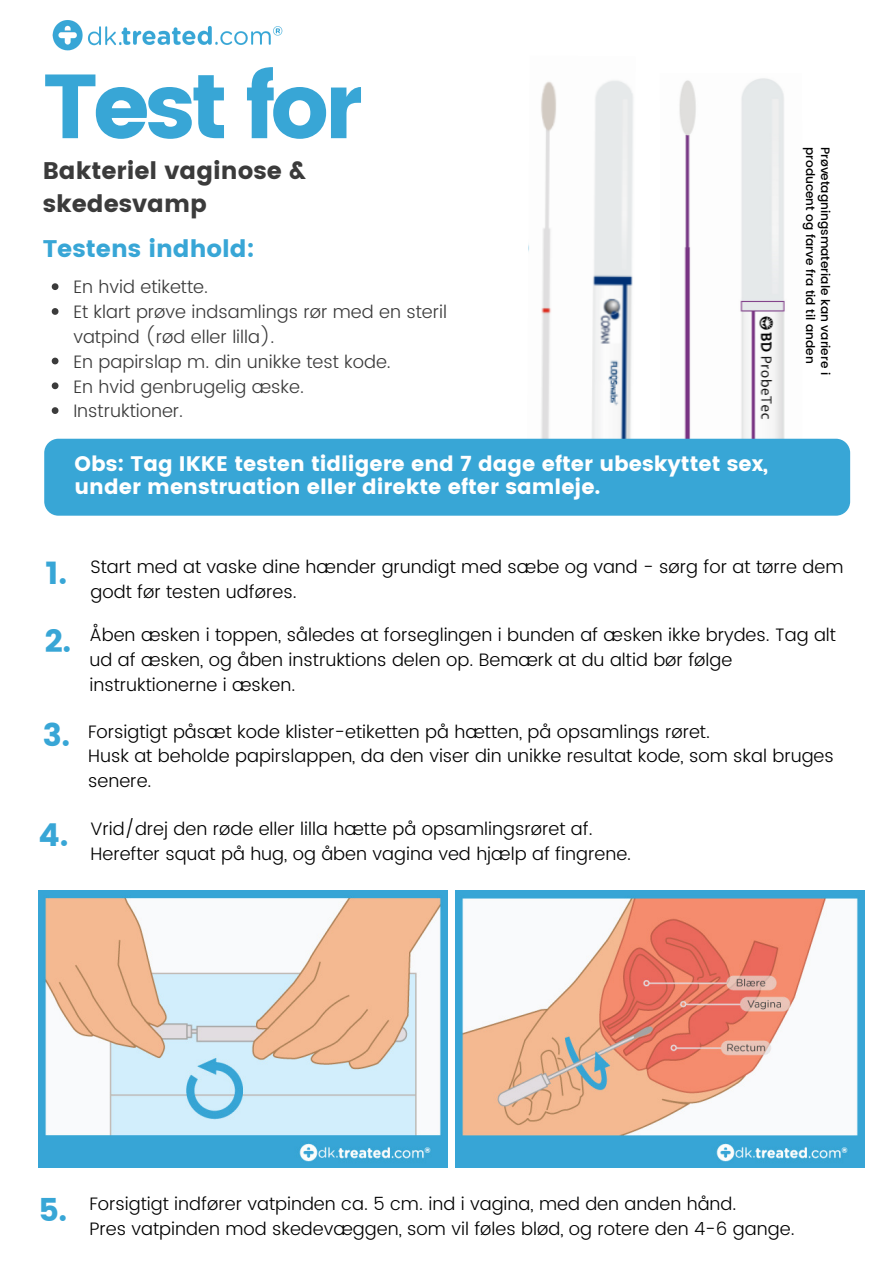
<style>
.page{position:relative;width:894px;height:1264px;background:#fff}
.page>*{position:absolute;margin:0;border:0;box-sizing:border-box;transform-origin:0 0}
.t1{font:90.75px "Poppins";letter-spacing:-.055em;color:#38a6d6}
.t2{font:31.5px "Poppins";color:#38a6d6}
.t3{font:24px "Poppins";color:#3b3b3b}
.t4{font:24px "Poppins";color:#38a6d6}
.t5{font:21px/23.7px "Poppins";color:#fff}
.t6{font:300 18px/24.8px "Poppins";color:#000}
.t7{font:300 18px/24.8px "Poppins";color:#3b3b3b}
.t8{font:500 12.15px "Poppins";color:#000}
</style>
<div class="page">
<img style="left:659px;top:78px;width:143px;height:361px">
<img style="left:527px;top:80px;width:108px;height:359px">
<div style="left:44px;top:439px;width:805px;height:76px;background:#38a6d6;border-radius:14px"></div>
<img style="left:39px;top:890px;width:408px;height:277px">
<img style="left:455px;top:890px;width:409px;height:277px">
<img style="left:52px;top:20px;width:231px;height:31px">
<svg style="left:52px;top:283px;width:6px;height:7px"></svg>
<svg style="left:52px;top:308px;width:6px;height:7px"></svg>
<svg style="left:52px;top:357px;width:6px;height:7px"></svg>
<svg style="left:52px;top:382px;width:6px;height:7px"></svg>
<svg style="left:52px;top:407px;width:6px;height:7px"></svg>
<p class="t1" style="left:43px;top:54px;width:321px">Test for</p>
<p class="t3" style="left:43px;top:156px;width:265px">Bakteriel vaginose &amp;</p>
<p class="t3" style="left:43px;top:189px;width:166px">skedesvamp</p>
<p class="t4" style="left:43px;top:235px;width:213px">Testens indhold:</p>
<p class="t7" style="left:73px;top:275px;width:136px">En hvid etikette.</p>
<p class="t7" style="left:73px;top:299px;width:375px">Et klart prøve indsamlings rør med en steril vatpind (rød eller lilla).</p>
<p class="t7" style="left:73px;top:349px;width:319px">En papirslap m. din unikke test kode.</p>
<p class="t7" style="left:73px;top:374px;width:232px">En hvid genbrugelig æske.</p>
<p class="t7" style="left:73px;top:399px;width:111px">Instruktioner.</p>
<p class="t5" style="left:75px;top:451px;width:695px">Obs: Tag IKKE testen tidligere end 7 dage efter ubeskyttet sex, under menstruation eller direkte efter samleje.</p>
<p class="t8" style="left:817px;top:147px;width:218px;rotate:90deg">producent og farve fra tid til anden</p>
<p class="t8" style="left:832px;top:147px;width:229px;rotate:90deg">Prøvetagningsmateriale kan variere i</p>
<p class="t2" style="left:46px;top:554px;width:23px">1.</p>
<p class="t2" style="left:45px;top:623px;width:28px">2.</p>
<p class="t2" style="left:43px;top:716px;width:29px">3.</p>
<p class="t2" style="left:39px;top:817px;width:31px">4.</p>
<p class="t6" style="left:90px;top:554px;width:754px">Start med at vaske dine hænder grundigt med sæbe og vand - sørg for at tørre dem godt før testen udføres.</p>
<p class="t6" style="left:89px;top:622px;width:748px">Åben æsken i toppen, således at forseglingen i bunden af æsken ikke brydes. Tag alt ud af æsken, og åben instruktions delen op. Bemærk at du altid bør følge instruktionerne i æsken.</p>
<p class="t6" style="left:88px;top:719px;width:623px">Forsigtigt påsæt kode klister-etiketten på hætten, på opsamlings røret.</p>
<p class="t6" style="left:88px;top:743px;width:747px">Husk at beholde papirslappen, da den viser din unikke resultat kode, som skal bruges senere.</p>
<p class="t6" style="left:90px;top:816px;width:503px">Vrid/drej den røde eller lilla hætte på opsamlingsrøret af.</p>
<p class="t6" style="left:90px;top:841px;width:542px">Herefter squat på hug, og åben vagina ved hjælp af fingrene.</p>
<p class="t2" style="left:38px;top:1191px;width:30px">5.</p>
<p class="t6" style="left:89px;top:1191px;width:648px">Forsigtigt indfører vatpinden ca. 5 cm. ind i vagina, med den anden hånd.</p>
<p class="t6" style="left:89px;top:1216px;width:706px">Pres vatpinden mod skedevæggen, som vil føles blød, og rotere den 4-6 gange.</p>
</div>
